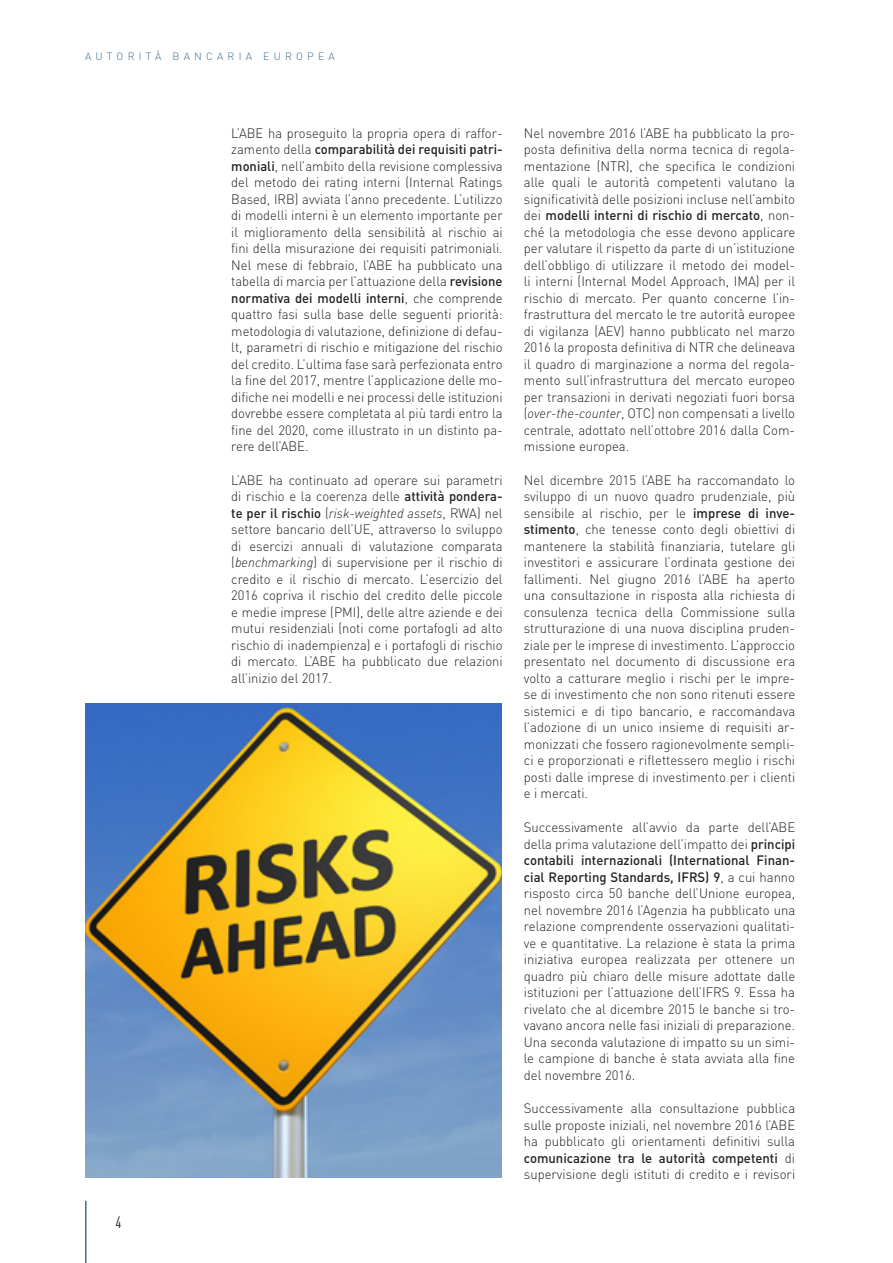
<style>
.page{position:relative;width:893px;height:1263px;background:#fff}
.page>*{position:absolute;margin:0;border:0;box-sizing:border-box;transform-origin:0 0}
.t1{font:condensed 16.5px "DIN Pro";color:#231f20}
.body{font:300 13.5px/16.5px "DIN Pro";color:#231f20;text-align:justify}
.body-2{font:300 13.5px/16.5px "DIN Pro";color:#231f20;text-align:justify;scale:.96 1}
.t2{font:300 10.5px "DIN Pro";letter-spacing:.4em;color:#386e8f}
.s1{font-weight:500}
.s2{font-style:italic}
</style>
<div class="page">
<hr style="left:85px;top:1201px;width:2px;height:62px;background:#386e8f">
<img style="left:85px;top:704px;width:417px;height:474px">
<p class="t2" style="left:85px;top:49px;width:251px">AUTORITÀ BANCARIA EUROPEA</p>
<p class="t1" style="left:116px;top:1212px;width:7px">4</p>
<p class="body-2" style="left:231px;top:124px;width:284px">L’ABE ha proseguito la propria opera di raffor&shy;zamento della <span class="s1">comparabilità dei requisiti patri&shy;moniali</span>, nell’ambito della revisione complessiva del metodo dei rating interni (Internal Ratings Based, IRB) avviata l’anno precedente. L’utilizzo di modelli interni è un elemento importante per il miglioramento della sensibilità al rischio ai fini della misurazione dei requisiti patrimoniali.<br>Nel mese di febbraio, l’ABE ha pubblicato una tabella di marcia per l’attuazione della <span class="s1">revisione normativa dei modelli interni</span>, che comprende quattro fasi sulla base delle seguenti priorità: metodologia di valutazione, definizione di defau&shy;lt, parametri di rischio e mitigazione del rischio del credito. L’ultima fase sarà perfezionata entro la fine del 2017, mentre l’applicazione delle mo&shy;difiche nei modelli e nei processi delle istituzioni dovrebbe essere completata al più tardi entro la fine del 2020, come illustrato in un distinto pa&shy;rere dell’ABE.</p>
<p class="body-2" style="left:231px;top:471px;width:284px">L’ABE ha continuato ad operare sui parametri di rischio e la coerenza delle <span class="s1">attività pondera&shy;te per il rischio</span> (<span class="s2">risk-weighted assets</span>, RWA) nel settore bancario dell’UE, attraverso lo sviluppo di esercizi annuali di valutazione comparata (<span class="s2">benchmarking</span>) di supervisione per il rischio di credito e il rischio di mercato. L’esercizio del 2016 copriva il rischio del credito delle piccole e medie imprese (PMI), delle altre aziende e dei mutui residenziali (noti come portafogli ad alto rischio di inadempienza) e i portafogli di rischio di mercato. L’ABE ha pubblicato due relazioni all’inizio del 2017.</p>
<p class="body" style="left:524px;top:124px;width:273px">Nel novembre 2016 l’ABE ha pubblicato la pro&shy;posta definitiva della norma tecnica di regola&shy;mentazione (NTR), che specifica le condizioni alle quali le autorità competenti valutano la significatività delle posizioni incluse nell’ambito dei <span class="s1">modelli interni di rischio di mercato</span>, non&shy;ché la metodologia che esse devono applicare per valutare il rispetto da parte di un’istituzione dell’obbligo di utilizzare il metodo dei model&shy;li interni (Internal Model Approach, IMA) per il rischio di mercato. Per quanto concerne l’in&shy;frastruttura del mercato le tre autorità europee di vigilanza (AEV) hanno pubblicato nel marzo 2016 la proposta definitiva di NTR che delineava il quadro di marginazione a norma del regola&shy;mento sull’infrastruttura del mercato europeo per transazioni in derivati negoziati fuori borsa (<span class="s2">over-the-counter</span>, OTC) non compensati a livello centrale, adottato nell’ottobre 2016 dalla Com&shy;missione europea.</p>
<p class="body" style="left:524px;top:471px;width:273px">Nel dicembre 2015 l’ABE ha raccomandato lo sviluppo di un nuovo quadro prudenziale, più sensibile al rischio, per le <span class="s1">imprese di inve&shy;stimento</span>, che tenesse conto degli obiettivi di mantenere la stabilità finanziaria, tutelare gli investitori e assicurare l’ordinata gestione dei fallimenti. Nel giugno 2016 l’ABE ha aperto una consultazione in risposta alla richiesta di consulenza tecnica della Commissione sulla strutturazione di una nuova disciplina pruden&shy;ziale per le imprese di investimento. L’approccio presentato nel documento di discussione era volto a catturare meglio i rischi per le impre&shy;se di investimento che non sono ritenuti essere sistemici e di tipo bancario, e raccomandava l’adozione di un unico insieme di requisiti ar&shy;monizzati che fossero ragionevolmente sempli&shy;ci e proporzionati e riflettessero meglio i rischi posti dalle imprese di investimento per i clienti e i mercati.</p>
<p class="body" style="left:524px;top:818px;width:273px">Successivamente all’avvio da parte dell’ABE della prima valutazione dell’impatto dei <span class="s1">principi contabili internazionali (International Finan&shy;cial Reporting Standards, IFRS) 9</span>, a cui hanno risposto circa 50 banche dell’Unione europea, nel novembre 2016 l’Agenzia ha pubblicato una relazione comprendente osservazioni qualitati&shy;ve e quantitative. La relazione è stata la prima iniziativa europea realizzata per ottenere un quadro più chiaro delle misure adottate dalle istituzioni per l’attuazione dell’IFRS 9. Essa ha rivelato che al dicembre 2015 le banche si tro&shy;vavano ancora nelle fasi iniziali di preparazione.<br>Una seconda valutazione di impatto su un simi&shy;le campione di banche è stata avviata alla fine del novembre 2016.</p>
<p class="body" style="left:524px;top:1099px;width:273px">Successivamente alla consultazione pubblica sulle proposte iniziali, nel novembre 2016 l’ABE ha pubblicato gli orientamenti definitivi sulla <span class="s1">comunicazione tra le autorità competenti</span> di supervisione degli istituti di credito e i revisori</p>
</div>
